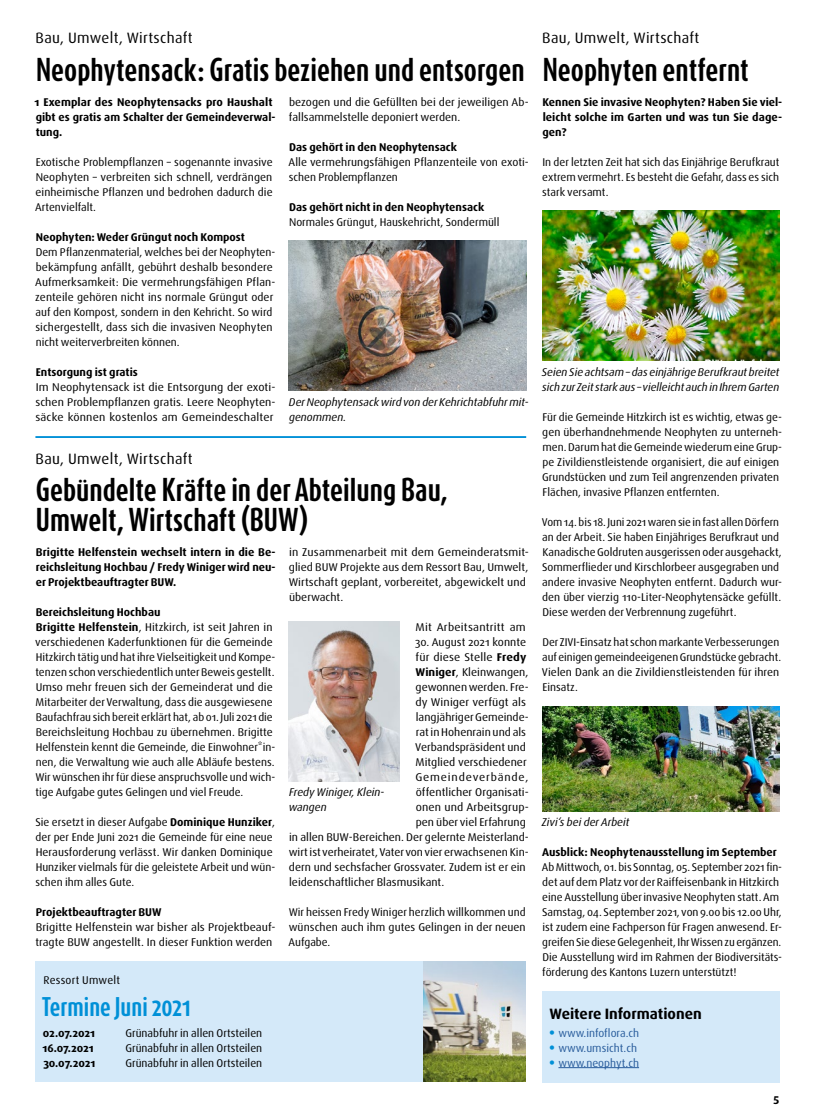
<style>
.page{position:relative;width:815px;height:1117px;background:#fff}
.page>*{position:absolute;margin:0;border:0;box-sizing:border-box;transform-origin:0 0}
.t1{font:700 27.5px/30px "Dax Compact Pro";color:#000}
.t2{font:700 22.5px "Dax Compact Pro";color:#0090d7}
.t3{font:15px "Dax Pro";letter-spacing:.02em;color:#000}
.t4{font:700 15px "Dax Pro";color:#000}
.t5{font:11.25px/15px "Dax Pro";color:#000}
.t6{font:700 11.25px/15px "Dax Pro";color:#000;text-align:justify}
.t7{font:11.25px/15px "Dax Pro";color:#000;scale:1.05 1}
.t8{font:italic 11.25px/15px "Dax Pro";color:#000}
.t9{font:11.25px "Dax Pro";color:#275b9b}
.t10{font:11.25px "Dax Pro";color:#000;scale:1.04 1}
.t11{font:11.25px "Dax Pro";letter-spacing:.02em;color:#000;scale:1.05 1}
.t12{font:11.25px "Dax Pro";letter-spacing:.07em;color:#000;scale:1.05 1}
.t13{font:11.25px "Dax Pro";letter-spacing:.02em;color:#000}
.s1{font-weight:700}
.s2{font-weight:700;font-size:15px;color:#0090d7}
</style>
<div class="page">
<div style="left:542px;top:991px;width:238px;height:33px;background:#d4e9f9"></div>
<div style="left:542px;top:1018px;width:238px;height:34px;background:#d4e9f9"></div>
<div style="left:542px;top:1048px;width:238px;height:34px;background:#d4e9f9"></div>
<hr style="left:558px;top:1067px;width:81px;height:1px;background:#275b9b">
<img style="left:542px;top:706px;width:238px;height:105px">
<img style="left:542px;top:211px;width:238px;height:150px">
<hr style="left:35px;top:436px;width:491px;height:2px;background:#0090d7">
<img style="left:289px;top:621px;width:111px;height:160px">
<img style="left:289px;top:241px;width:237px;height:149px">
<div style="left:35px;top:961px;width:491px;height:32px;background:#d4e9f9"></div>
<div style="left:35px;top:990px;width:491px;height:34px;background:#d4e9f9"></div>
<div style="left:35px;top:1020px;width:491px;height:31px;background:#d4e9f9"></div>
<div style="left:35px;top:1050px;width:491px;height:31px;background:#d4e9f9"></div>
<img style="left:423px;top:961px;width:103px;height:120px">
<h3 class="t3" style="left:35px;top:29px;width:159px">Bau, Umwelt, Wirtschaft</h3>
<h1 class="t1" style="left:36px;top:54px;width:490px">Neophytensack: Gratis beziehen und entsorgen</h1>
<p class="t6" style="left:35px;top:94px;width:242px;text-align:left">1 Exemplar des Neophytensacks pro Haushalt gibt es gratis am Schalter der Gemeindeverwal&shy;tung.</p>
<p class="t5" style="left:35px;top:154px;width:239px;text-align:justify">Exotische Problempflanzen – sogenannte invasive Neophyten – verbreiten sich schnell, verdrängen einheimische Pflanzen und bedrohen dadurch die Artenvielfalt.</p>
<p class="t6" style="left:36px;top:229px;width:211px">Neophyten: Weder Grüngut noch Kompost</p>
<p class="t5" style="left:35px;top:244px;width:242px">Dem Pflanzenmaterial, welches bei der Neophyten&shy;bekämpfung anfällt, gebührt deshalb besondere Aufmerksamkeit: Die vermehrungsfähigen Pflan&shy;zenteile gehören nicht ins normale Grüngut oder auf den Kompost, sondern in den Kehricht. So wird sichergestellt, dass sich die invasiven Neophyten nicht weiterverbreiten können.</p>
<p class="t6" style="left:36px;top:364px;width:104px">Entsorgung ist gratis</p>
<p class="t7" style="left:35px;top:379px;width:230px;text-align:justify">Im Neophytensack ist die Entsorgung der exoti&shy;schen Problempflanzen gratis. Leere Neophyten&shy;säcke können kostenlos am Gemeindeschalter</p>
<p class="t5" style="left:289px;top:94px;width:241px">bezogen und die Gefüllten bei der jeweiligen Ab&shy;fallsammelstelle deponiert werden.</p>
<p class="t6" style="left:289px;top:139px;width:169px">Das gehört in den Neophytensack</p>
<p class="t5" style="left:288px;top:154px;width:242px">Alle vermehrungsfähigen Pflanzenteile von exoti&shy;schen Problempflanzen</p>
<p class="t6" style="left:289px;top:199px;width:197px">Das gehört nicht in den Neophytensack</p>
<p class="t5" style="left:289px;top:214px;width:212px">Normales Grüngut, Hauskehricht, Sondermüll</p>
<p class="t8" style="left:289px;top:394px;width:241px">Der Neophytensack wird von der Kehrichtabfuhr mit&shy;genommen.</p>
<h3 class="t3" style="left:35px;top:449px;width:159px">Bau, Umwelt, Wirtschaft</h3>
<h1 class="t1" style="left:36px;top:474px;width:414px">Gebündelte Kräfte in der Abteilung Bau,<br>Umwelt, Wirtschaft (BUW)</h1>
<p class="t6" style="left:36px;top:544px;width:241px">Brigitte Helfenstein wechselt intern in die Be&shy;reichsleitung Hochbau / Fredy Winiger wird neu&shy;er Projektbeauftragter BUW.</p>
<p class="t5" style="left:35px;top:604px;width:242px"><span class="s1">Bereichsleitung Hochbau<br>Brigitte Helfenstein</span>, Hitzkirch, ist seit Jahren in verschiedenen Kaderfunktionen für die Gemeinde Hitzkirch tätig und hat ihre Vielseitigkeit und Kompe&shy;tenzen schon verschiedentlich unter Beweis gestellt.<br>Umso mehr freuen sich der Gemeinderat und die Mitarbeiter der Verwaltung, dass die ausgewiesene Baufachfrau sich bereit erklärt hat, ab 01. Juli 2021 die Bereichsleitung Hochbau zu übernehmen. Brigitte Helfenstein kennt die Gemeinde, die Einwohner*in&shy;nen, die Verwaltung wie auch alle Abläufe bestens.<br>Wir wünschen ihr für diese anspruchsvolle und wich&shy;tige Aufgabe gutes Gelingen und viel Freude.</p>
<p class="t5" style="left:35px;top:814px;width:242px">Sie ersetzt in dieser Aufgabe <span class="s1">Dominique Hunziker</span>, der per Ende Juni 2021 die Gemeinde für eine neue Herausforderung verlässt. Wir danken Dominique Hunziker vielmals für die geleistete Arbeit und wün&shy;schen ihm alles Gute.</p>
<p class="t6" style="left:36px;top:904px;width:127px">Projektbeauftragter BUW</p>
<p class="t7" style="left:35px;top:919px;width:230px">Brigitte Helfenstein war bisher als Projektbeauf&shy;tragte BUW angestellt. In dieser Funktion werden</p>
<p class="t7" style="left:289px;top:544px;width:230px">in Zusammenarbeit mit dem Gemeinderatsmit&shy;glied BUW Projekte aus dem Ressort Bau, Umwelt, Wirtschaft geplant, vorbereitet, abgewickelt und überwacht.</p>
<p class="t11" style="left:416px;top:620px;width:106px">Mit Arbeitsantritt am</p>
<p class="t5" style="left:415px;top:634px;width:113px">30. August 2021 konnte</p>
<p class="t7" style="left:416px;top:649px;width:107px">für diese Stelle <span class="s1">Fredy</span></p>
<p class="t5" style="left:416px;top:664px;width:114px"><span class="s1">Winiger</span>, Kleinwangen,</p>
<p class="t5" style="left:416px;top:679px;width:115px">gewonnen werden. Fre-</p>
<p class="t7" style="left:416px;top:694px;width:107px">dy Winiger verfügt als</p>
<p class="t5" style="left:416px;top:709px;width:114px">langjähriger Gemeinde-</p>
<p class="t5" style="left:416px;top:724px;width:112px">rat in Hohenrain und als</p>
<p class="t5" style="left:415px;top:739px;width:112px">Verbandspräsident und</p>
<p class="t5" style="left:416px;top:754px;width:113px">Mitglied verschiedener</p>
<p class="t12" style="left:415px;top:770px;width:109px">Gemeindeverbände,</p>
<p class="t10" style="left:416px;top:785px;width:110px">öffentlicher Organisati-</p>
<p class="t7" style="left:416px;top:799px;width:109px">onen und Arbeitsgrup-</p>
<p class="t5" style="left:416px;top:814px;width:112px">pen über viel Erfahrung</p>
<p class="t5" style="left:289px;top:829px;width:241px">in allen BUW-Bereichen. Der gelernte Meisterland-</p>
<p class="t5" style="left:289px;top:844px;width:242px">wirt ist verheiratet, Vater von vier erwachsenen Kin-</p>
<p class="t5" style="left:289px;top:859px;width:238px">dern und sechsfacher Grossvater. Zudem ist er ein</p>
<p class="t5" style="left:289px;top:874px;width:157px">leidenschaftlicher Blasmusikant.</p>
<p class="t5" style="left:288px;top:904px;width:239px;text-align:justify">Wir heissen Fredy Winiger herzlich willkommen und wünschen auch ihm gutes Gelingen in der neuen Aufgabe.</p>
<p class="t8" style="left:289px;top:784px;width:97px">Fredy Winiger, Klein&shy;wangen</p>
<p class="t13" style="left:44px;top:972px;width:78px">Ressort Umwelt</p>
<h2 class="t2" style="left:42px;top:991px;width:150px">Termine Juni 2021</h2>
<p class="t6" style="left:43px;top:1024px;width:53px">02.07.2021</p>
<p class="t5" style="left:125px;top:1024px;width:138px">Grünabfuhr in allen Ortsteilen</p>
<p class="t6" style="left:43px;top:1039px;width:52px">16.07.2021</p>
<p class="t5" style="left:125px;top:1039px;width:138px">Grünabfuhr in allen Ortsteilen</p>
<p class="t6" style="left:43px;top:1054px;width:53px">30.07.2021</p>
<p class="t5" style="left:125px;top:1054px;width:138px">Grünabfuhr in allen Ortsteilen</p>
<h3 class="t3" style="left:542px;top:29px;width:159px">Bau, Umwelt, Wirtschaft</h3>
<h1 class="t1" style="left:543px;top:54px;width:208px">Neophyten entfernt</h1>
<p class="t6" style="left:542px;top:94px;width:241px">Kennen Sie invasive Neophyten? Haben Sie viel&shy;leicht solche im Garten und was tun Sie dage&shy;gen?</p>
<p class="t5" style="left:542px;top:154px;width:239px;text-align:justify">In der letzten Zeit hat sich das Einjährige Berufkraut extrem vermehrt. Es besteht die Gefahr, dass es sich stark versamt.</p>
<p class="t8" style="left:542px;top:364px;width:239px">Seien Sie achtsam – das einjährige Berufkraut breitet sich zur Zeit stark aus – vielleicht auch in Ihrem Garten</p>
<p class="t5" style="left:542px;top:409px;width:241px">Für die Gemeinde Hitzkirch ist es wichtig, etwas ge&shy;gen überhandnehmende Neophyten zu unterneh&shy;men. Darum hat die Gemeinde wiederum eine Grup&shy;pe Zivildienstleistende organisiert, die auf einigen Grundstücken und zum Teil angrenzenden privaten Flächen, invasive Pflanzen entfernten.</p>
<p class="t5" style="left:542px;top:514px;width:242px">Vom 14. bis 18. Juni 2021 waren sie in fast allen Dörfern an der Arbeit. Sie haben Einjähriges Berufkraut und Kanadische Goldruten ausgerissen oder ausgehackt, Sommerflieder und Kirschlorbeer ausgegraben und andere invasive Neophyten entfernt. Dadurch wur&shy;den über vierzig 110-Liter-Neophytensäcke gefüllt.<br>Diese werden der Verbrennung zugeführt.</p>
<p class="t5" style="left:542px;top:634px;width:241px">Der ZIVI-Einsatz hat schon markante Verbesserungen auf einigen gemeindeeigenen Grundstücke gebracht.<br>Vielen Dank an die Zivildienstleistenden für ihren Einsatz.</p>
<p class="t8" style="left:542px;top:814px;width:89px">Zivi‘s bei der Arbeit</p>
<p class="t6" style="left:542px;top:844px;width:236px">Ausblick: Neophytenausstellung im September</p>
<p class="t5" style="left:542px;top:859px;width:242px">Ab Mittwoch, 01. bis Sonntag, 05. September 2021 fin&shy;det auf dem Platz vor der Raiffeisenbank in Hitzkirch eine Ausstellung über invasive Neophyten statt. Am Samstag, 04. September 2021, von 9.00 bis 12.00 Uhr, ist zudem eine Fachperson für Fragen anwesend. Er&shy;greifen Sie diese Gelegenheit, Ihr Wissen zu ergänzen.<br>Die Ausstellung wird im Rahmen der Biodiversitäts&shy;förderung des Kantons Luzern unterstützt!</p>
<h3 class="t4" style="left:550px;top:1004px;width:154px">Weitere Informationen</h3>
<p class="t9" style="left:549px;top:1025px;width:92px"><span class="s2">•</span> www.infoflora.ch</p>
<p class="t9" style="left:549px;top:1040px;width:90px"><span class="s2">•</span> www.umsicht.ch</p>
<p class="t9" style="left:549px;top:1055px;width:92px"><span class="s2">•</span> www.neophyt.ch</p>
<p class="t6" style="left:774px;top:1092px;width:7px">5</p>
</div>
